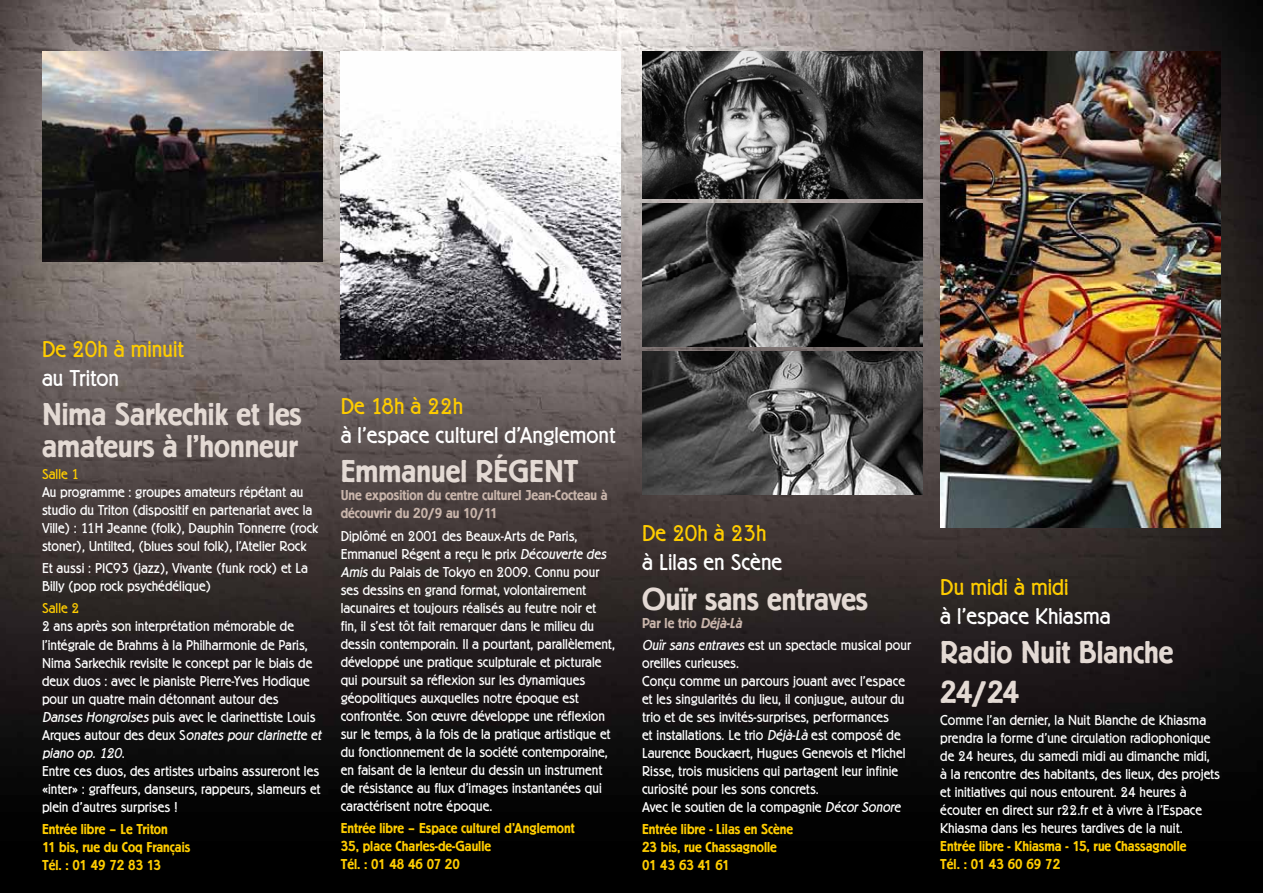
<style>
.page{position:relative;width:1263px;height:893px;background:#fff}
.page>*{position:absolute;margin:0;border:0;box-sizing:border-box;transform-origin:0 0}
.t1{font:600 33px/31.5px "Berliner Grotesk D";color:#e4dad4}
.t2{font:300 24px "Berliner Grotesk D";color:#fff}
.t3{font:300 24px "Berliner Grotesk D";color:#fecc00}
.t4{font:300 15px/18px "Berliner Grotesk D";color:#fff}
.t5{font:600 15px/18px "Berliner Grotesk D";color:#fecc00}
.t6{font:600 15px/18px "Berliner Grotesk D";color:#c9b5ab}
.t7{font:300 15px "Berliner Grotesk D";color:#fecc00}
.s1{font-style:italic}
.s2{font-weight:600;color:#c9b5ab}
.s3{font-weight:600;font-style:italic;color:#c9b5ab}
</style>
<div class="page">
<img style="left:0;top:0;width:1263px;height:893px">
<img style="left:940px;top:51px;width:280px;height:476px">
<img style="left:642px;top:51px;width:280px;height:148px">
<img style="left:642px;top:203px;width:280px;height:143px">
<img style="left:642px;top:352px;width:280px;height:142px">
<img style="left:341px;top:51px;width:280px;height:308px">
<img style="left:42px;top:51px;width:281px;height:210px">
<h2 class="t3" style="left:42px;top:335px;width:144px">De 20h à minuit</h2>
<h2 class="t2" style="left:42px;top:364px;width:78px">au Triton</h2>
<h1 class="t1" style="left:42px;top:398px;width:261px">Nima Sarkechik et les amateurs à l’honneur</h1>
<p class="t7" style="left:42px;top:465px;width:39px">Salle 1</p>
<p class="t4" style="left:42px;top:483px;width:278px">Au programme : groupes amateurs répétant au studio du Triton (dispositif en partenariat avec la Ville) : 11H Jeanne (folk), Dauphin Tonnerre (rock stoner), Untilted, (blues soul folk), l’Atelier Rock</p>
<p class="t4" style="left:42px;top:559px;width:267px">Et aussi : PIC93 (jazz), Vivante (funk rock) et La<br>Billy (pop rock psychédélique)</p>
<p class="t7" style="left:42px;top:600px;width:39px">Salle 2</p>
<p class="t4" style="left:42px;top:617px;width:284px">2 ans après son interprétation mémorable de l’intégrale de Brahms à la Philharmonie de Paris, Nima Sarkechik revisite le concept par le biais de deux duos : avec le pianiste Pierre-Yves Hodique pour un quatre main détonnant autour des <span class="s1">Danses Hongroises</span> puis avec le clarinettiste Louis A rq u e s a u to u r d e s d e u x S <span class="s1">onates pourclarinette et piano op.120</span>.<br>Entre ces duos, des artistes urbains assureront les «inter» : graffeurs, danseurs, rappeurs, slameurs et plein d’autres surprises !</p>
<p class="t5" style="left:42px;top:820px;width:150px">Entrée libre – Le Triton<br>11 bis, rue du Coq Français<br>Tél. : 01 49 72 83 13</p>
<h2 class="t3" style="left:341px;top:392px;width:124px">De 18h à 22h</h2>
<h2 class="t2" style="left:341px;top:421px;width:277px">à l’espace culturel d’Anglemont</h2>
<h1 class="t1" style="left:341px;top:455px;width:239px">Emmanuel RÉGENT</h1>
<p class="t6" style="left:341px;top:486px;width:269px">Une exposition du centre culturel Jean-Cocteau à découvrir du 20/9 au 10/11</p>
<p class="t4" style="left:341px;top:526px;width:276px">Diplômé en 2001 des Beaux-Arts de Paris, Emmanuel Régent a reçu le prix <span class="s1">Découverte des Amis</span> du Palais de Tokyo en 2009. Connu pour ses dessins en grand format, volontairement lacunaires et toujours réalisés au feutre noir et fin, il s’est tôt fait remarquer dans le milieu du dessin contemporain. Il a pourtant, parallèlement, développé une pratique sculpturale et picturale qui poursuit sa réflexion sur les dynamiques géopolitiques auxquelles notre époque est confrontée. Son œuvre développe une réflexion sur le temps, à la fois de la pratique artistique et du fonctionnement de la société contemporaine, en faisant de la lenteur du dessin un instrument de résistance au flux d’images instantanées qui caractérisent notre époque.</p>
<p class="t5" style="left:341px;top:819px;width:236px">Entrée libre – Espace culturel d’Anglemont<br>35, place Charles-de-Gaulle<br>Tél. : 01 48 46 07 20</p>
<h2 class="t3" style="left:642px;top:519px;width:126px">De 20h à 23h</h2>
<h2 class="t2" style="left:642px;top:548px;width:142px">à Lilas en Scène</h2>
<h1 class="t1" style="left:642px;top:582px;width:227px">Ouïr sans entraves</h1>
<p class="t4" style="left:642px;top:611px;width:271px;line-height:22.2px"><span class="s2">Par le trio</span> <span class="s3">Déjà-Là<br></span><span class="s1">Ouïrsans entraves</span> est un spectacle musical pour</p>
<p class="t4" style="left:642px;top:654px;width:265px">oreilles curieuses.<br>Conçu comme un parcours jouant avec l’espace et les singularités du lieu, il conjugue, autour du trio et de ses invités-surprises, performances<br>et installations. Le trio <span class="s1">Déjà-Là</span> est composé de Laurence Bouckaert, Hugues Genevois et Michel Risse, trois musiciens qui partagent leur infinie curiosité pour les sons concrets.<br>Avec le soutien de la compagnie <span class="s1">DécorSonore</span></p>
<p class="t5" style="left:642px;top:820px;width:153px">Entrée libre - Lilas en Scène<br>23 bis, rue Chassagnolle<br>01 43 63 41 61</p>
<h2 class="t3" style="left:940px;top:573px;width:130px">Du midi à midi</h2>
<h2 class="t2" style="left:940px;top:602px;width:172px">à l’espace Khiasma</h2>
<h1 class="t1" style="left:940px;top:632px;width:235px;line-height:39.6px">Radio Nuit Blanche<br>24/24</h1>
<p class="t4" style="left:940px;top:711px;width:281px">Comme l’an dernier, la Nuit Blanche de Khiasma prendra la forme d’une circulation radiophonique de 24 heures, du samedi midi au dimanche midi, à la rencontre des habitants, des lieux, des projets et initiatives qui nous entourent. 24 heures à écouter en direct sur r22.fr et à vivre à l’Espace Khiasma dans les heures tardives de la nuit.</p>
<p class="t5" style="left:940px;top:837px;width:248px">Entrée libre - Khiasma - 15, rue Chassagnolle<br>Tél. : 01 43 60 69 72</p>
</div>
